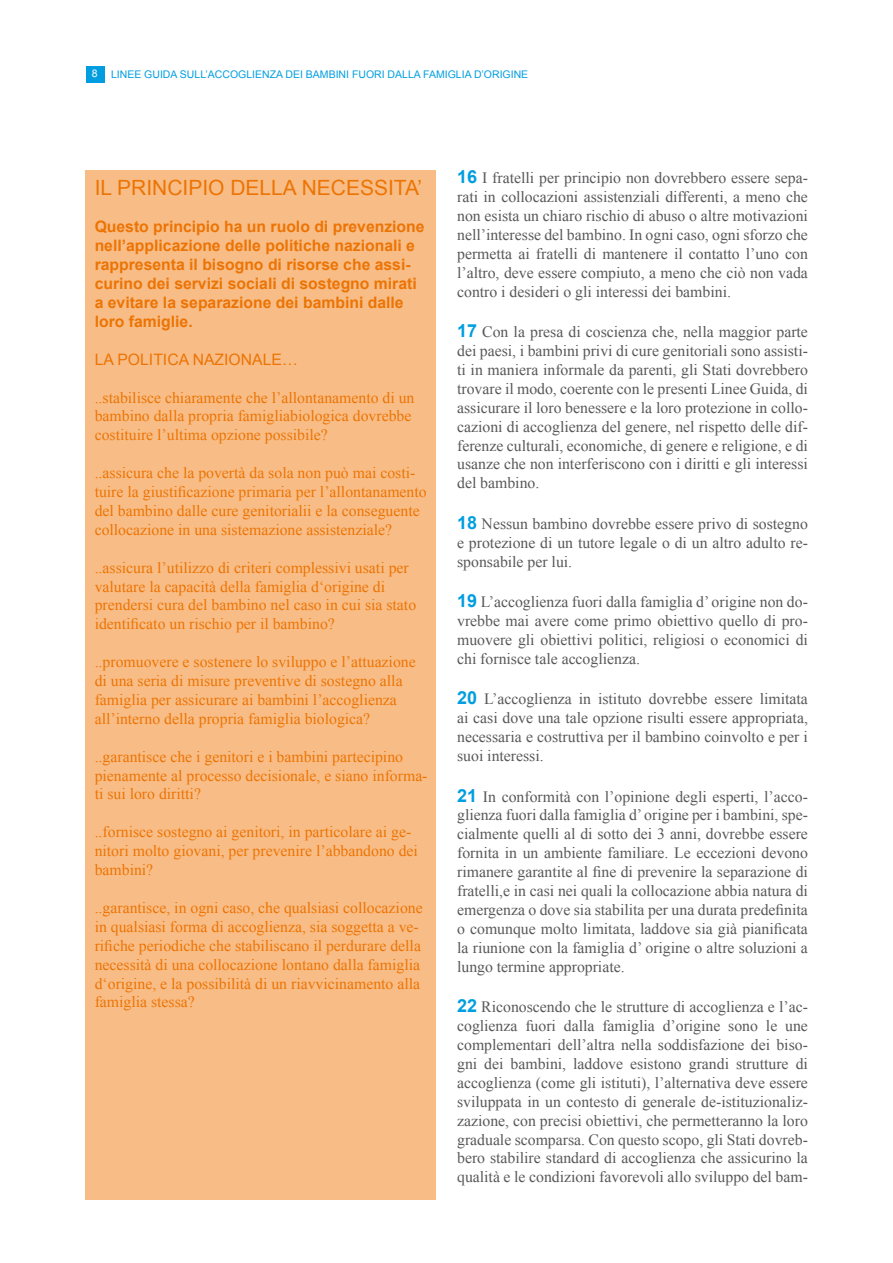
<style>
.page{position:relative;width:893px;height:1263px;background:#fff}
.page>*{position:absolute;margin:0;border:0;box-sizing:border-box;transform-origin:0 0}
.t1{font:21px "Arial";color:#ec7405}
.t2{font:15.75px/18.9px "Times New Roman";color:#58585a;text-align:justify}
.t3{font:15.75px/18.9px "Times New Roman";color:#ec7405}
.t4{font:700 15.75px/18.9px "Arial";color:#ec7405}
.t5{font:15.75px "Arial";color:#ec7405}
.t6{font:10.5px "Arial";color:#009ee1}
.t7{font:10.5px "Arial";color:#fff}
.s1{font-family:"Arial";font-weight:700;font-size:18px;color:#009ee0}
</style>
<div class="page">
<div style="left:86px;top:66px;width:18px;height:17px;background:#009ee1"></div>
<div style="left:85px;top:170px;width:351px;height:1029px;background:#f8bd86"></div>
<p class="t7" style="left:92px;top:67px;width:7px">8</p>
<p class="t6" style="left:111px;top:67px;width:292px">LIN EE GUI DA SULL’ACCOGLI ENZA DEI BAMBINI FUORI DALLA</p>
<p class="t6" style="left:423px;top:67px;width:28px">FAMIGLIA</p>
<p class="t6" style="left:474px;top:67px;width:32px">D’ORIGIN</p>
<p class="t6" style="left:521px;top:67px;width:9px">E</p>
<h1 class="t1" style="left:95px;top:173px;width:237px">IL PRINCIPIO DELLA NECESS</h1>
<h1 class="t1" style="left:388px;top:173px;width:36px">ITA’</h1>
<p class="t4" style="left:95px;top:218px;width:331px">Questo principio ha un ruolo di prevenzione nell’applicazione delle politiche nazionali e rappresenta il bisogno di risorse che assi&shy;curino dei servizi sociali di sostegno mirati a evitare la separazione dei bambini dalle loro famiglie.</p>
<p class="t5" style="left:95px;top:349px;width:157px">LA POLITICA NAZIONAL</p>
<p class="t5" style="left:271px;top:349px;width:28px">E…</p>
<p class="t3" style="left:95px;top:388px;width:321px">..stabilisce chiaramente che l’allontanamento di un bambino dalla propria famigliabiologica dovrebbe costituire l’ultima opzione possibile?</p>
<p class="t3" style="left:95px;top:463px;width:334px">..assicura che la povertà da sola non può mai costi&shy;tuire la giustificazione primaria per l’allontanamento del bambino dalle cure genitorialii e la conseguente collocazione in una sistemazione assistenziale?</p>
<p class="t3" style="left:95px;top:558px;width:323px">..assicura l’utilizzo di criteri complessivi usati per valutare la capacità della famiglia d‘origine di prendersi cura del bambino nel caso in cui sia stato identificato un rischio per il bambino?</p>
<p class="t3" style="left:95px;top:652px;width:323px">..promuovere e sostenere lo sviluppo e l’attuazione di una seria di misure preventive di sostegno alla famiglia per assicurare ai bambini l’accoglienza all’interno della propria famiglia biologica?</p>
<p class="t3" style="left:95px;top:747px;width:334px">..garantisce che i genitori e i bambini partecipino pienamente al processo decisionale, e siano informa&shy;ti sui loro diritti?</p>
<p class="t3" style="left:95px;top:822px;width:325px">..fornisce sostegno ai genitori, in particolare ai ge&shy;nitori molto giovani, per prevenire l’abbandono dei bambini?</p>
<p class="t3" style="left:95px;top:898px;width:330px">..garantisce, in ogni caso, che qualsiasi collocazione in qualsiasi forma di accoglienza, sia soggetta a ve&shy;rifiche periodiche che stabiliscano il perdurare della necessità di una collocazione lontano dalla famiglia d‘origine, e la possibilità di un riavvicinamento alla famiglia stessa?</p>
<p class="t2" style="left:457px;top:168px;width:352px"><span class="s1">16</span> I fratelli per principio non dovrebbero essere sepa&shy;rati in collocazioni assistenziali differenti, a meno che non esista un chiaro rischio di abuso o altre motivazioni nell’interesse del bambino. In ogni caso, ogni sforzo che permetta ai fratelli di mantenere il contatto l’uno con l’altro, deve essere compiuto, a meno che ciò non vada contro i desideri o gli interessi dei bambini.</p>
<p class="t2" style="left:457px;top:322px;width:352px"><span class="s1">17</span> Con la presa di coscienza che, nella maggior parte dei paesi, i bambini privi di cure genitoriali sono assisti&shy;ti in maniera informale da parenti, gli Stati dovrebbero trovare il modo, coerente con le presenti Linee Guida, di assicurare il loro benessere e la loro protezione in collo&shy;cazioni di accoglienza del genere, nel rispetto delle dif&shy;ferenze culturali, economiche, di genere e religione, e di usanze che non interferiscono con i diritti e gli interessi del bambino.</p>
<p class="t2" style="left:457px;top:514px;width:352px"><span class="s1">18</span> Nessun bambino dovrebbe essere privo di sostegno e protezione di un tutore legale o di un altro adulto re&shy;sponsabile per lui.</p>
<p class="t2" style="left:457px;top:592px;width:352px"><span class="s1">19</span> L’accoglienza fuori dalla famiglia d’ origine non do&shy;vrebbe mai avere come primo obiettivo quello di pro&shy;muovere gli obiettivi politici, religiosi o economici di chi fornisce tale accoglienza.</p>
<p class="t2" style="left:457px;top:689px;width:352px"><span class="s1">20</span> L’accoglienza in istituto dovrebbe essere limitata ai casi dove una tale opzione risulti essere appropriata, necessaria e costruttiva per il bambino coinvolto e per i suoi interessi.</p>
<p class="t2" style="left:457px;top:787px;width:352px"><span class="s1">21</span> In conformità con l’opinione degli esperti, l’acco&shy;glienza fuori dalla famiglia d’ origine per i bambini, spe&shy;cialmente quelli al di sotto dei 3 anni, dovrebbe essere fornita in un ambiente familiare. Le eccezioni devono rimanere garantite al fine di prevenire la separazione di fratelli,e in casi nei quali la collocazione abbia natura di emergenza o dove sia stabilita per una durata predefinita o comunque molto limitata, laddove sia già pianificata la riunione con la famiglia d’ origine o altre soluzioni a lungo termine appropriate.</p>
<p class="t2" style="left:457px;top:997px;width:352px"><span class="s1">22</span> Riconoscendo che le strutture di accoglienza e l’ac&shy;coglienza fuori dalla famiglia d’origine sono le une complementari dell’altra nella soddisfazione dei biso&shy;gni dei bambini, laddove esistono grandi strutture di accoglienza (come gli istituti), l’alternativa deve essere sviluppata in un contesto di generale de-istituzionaliz&shy;zazione, con precisi obiettivi, che permetteranno la loro graduale scomparsa. Con questo scopo, gli Stati dovreb&shy;bero stabilire standard di accoglienza che assicurino la qualità e le condizioni favorevoli allo sviluppo del bam-</p>
</div>
